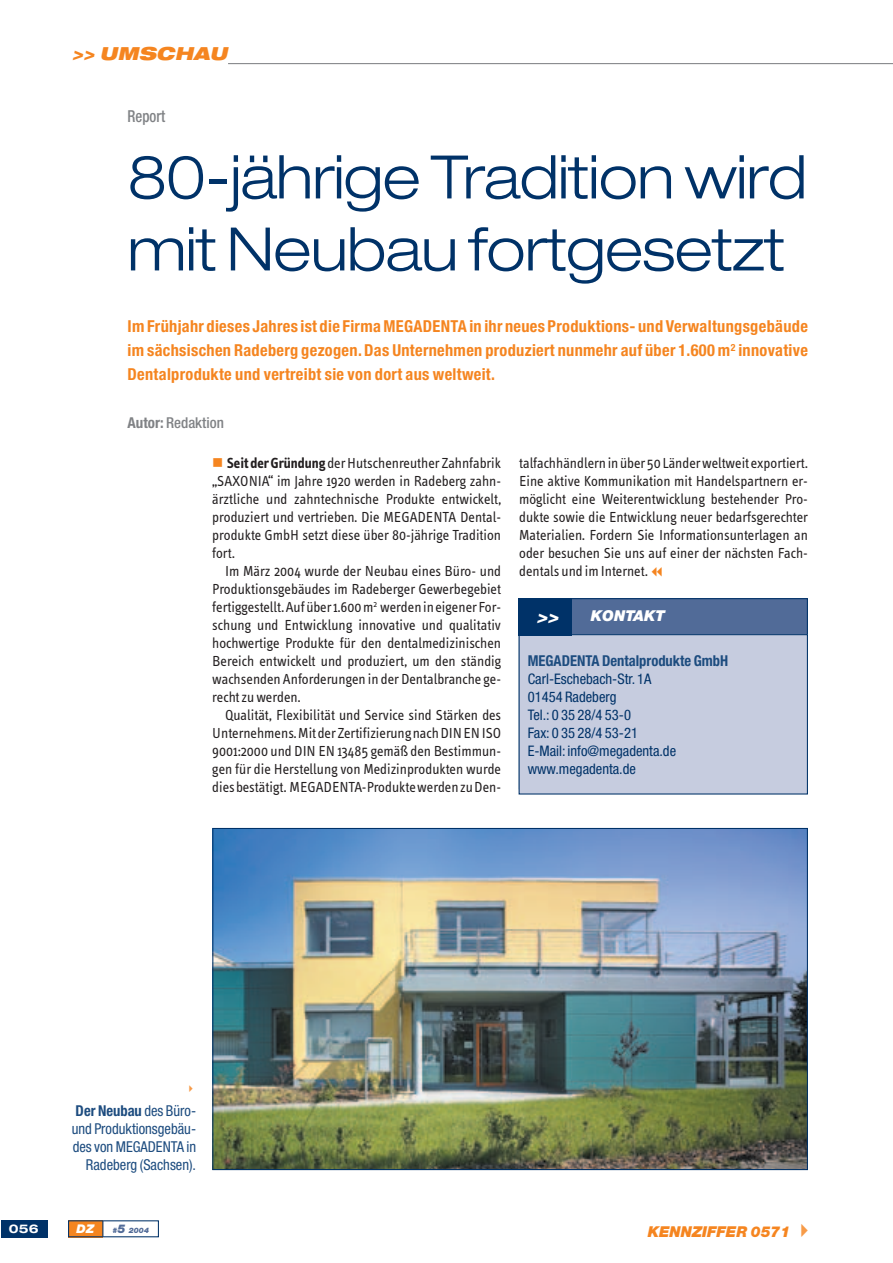
<style>
.page{position:relative;width:893px;height:1263px;background:#fff}
.page>*{position:absolute;margin:0;border:0;box-sizing:border-box;transform-origin:0 0}
.t1{font:300 expanded 60px/72px "Helvetica Neue";letter-spacing:-.01em;color:#003268}
.t2{font:italic 900 expanded 18px "Helvetica Neue";color:#f58520}
.t3{font:italic 900 expanded 18px "Helvetica Neue";color:#fff}
.t4{font:700 condensed 16.5px/24px "Helvetica Neue";letter-spacing:.02em;color:#f58520;text-align:justify}
.t5{font:500 condensed 16.5px "Helvetica Neue";color:#808285;scale:.9 1}
.t6{font:15px/18px "Info Text";color:#231f20;text-align:justify}
.t7{font:condensed 15px/18px "Helvetica Neue";color:#1d4c7f;text-align:right}
.t8{font:700 condensed 15px "Helvetica Neue";color:#1d4c7f}
.t9{font:500 condensed 15px "Helvetica Neue";color:#808285}
.t10{font:italic 900 15px "Helvetica Neue";color:#f58520}
.t11{font:italic 900 15px "Helvetica Neue";color:#fff}
.t12{font:condensed 14.55px/18px "Helvetica Neue";color:#003268}
.t13{font:700 expanded 12px "Helvetica Neue";color:#fff}
.t14{font:italic 900 12px "Helvetica Neue";color:#fff}
.t15{font:italic 900 7.5px "Helvetica Neue";color:#516b98}
.s1{font-weight:700}
.s2{font-size:12px}
</style>
<div class="page">
<hr style="left:228px;top:63px;width:665px;height:1px;background:#808285">
<div style="left:68px;top:1220px;width:35px;height:17px;background:#f58520"></div>
<div style="left:1px;top:1220px;width:47px;height:17px;background:#003268"></div>
<svg style="left:102px;top:1221px;width:1px;height:15px"></svg>
<div style="left:519px;top:599px;width:288px;height:190px;background:#516b98"></div>
<div style="left:519px;top:635px;width:288px;height:159px;background:#c6ccdf"></div>
<div style="left:519px;top:634px;width:289px;height:160px;border:1px solid #003268"></div>
<div style="left:519px;top:598px;width:53px;height:37px;background:#003268"></div>
<img style="left:214px;top:830px;width:592px;height:338px">
<p class="t2" style="left:72px;top:46px;width:160px">&gt;&gt; UMSCHAU</p>
<p class="t5" style="left:128px;top:110px;width:43px">Report</p>
<h1 class="t1" style="left:128px;top:147px;width:681px">80-jährige Tradition wird mit Neubau fortgesetzt</h1>
<p class="t4" style="left:128px;top:315px;width:682px">Im Frühjahr dieses Jahres ist die Firma MEGADENTA in ihr neues Produktions- und Verwaltungsgebäude im sächsischen Radeberg gezogen. Das Unternehmen produziert nunmehr auf über 1.600 m<sup>2</sup> innovative Dentalprodukte und vertreibt sie von dort aus weltweit.</p>
<p class="t9" style="left:128px;top:417px;width:98px"><span class="s1">Autor:</span> Redaktion</p>
<p class="t6" style="left:212px;top:455px;width:290px;text-indent:15px"><span class="s1">Seit der Gründung</span> der Hutschenreuther Zahnfabrik „SAXONIA“ im Jahre 1920 werden in Radeberg zahn&shy;ärztliche und zahntechnische Produkte entwickelt, produziert und vertrieben. Die MEGADENTA Dental&shy;produkte GmbH setzt diese über 80-jährige Tradition fort.</p>
<p class="t6" style="left:212px;top:563px;width:290px;text-indent:13px">Im März 2004 wurde der Neubau eines Büro- und Produktionsgebäudes im Radeberger Gewerbegebiet fertiggestellt. Auf über 1.600 m<sup>2</sup> werden in eigener For&shy;schung und Entwicklung innovative und qualitativ hochwertige Produkte für den dentalmedizinischen Bereich entwickelt und produziert, um den ständig wachsenden Anforderungen in der Dentalbranche ge&shy;recht zu werden.</p>
<p class="t6" style="left:212px;top:707px;width:290px;text-indent:13px">Qualität, Flexibilität und Service sind Stärken des Unternehmens. Mit der Zertifizierung nach DIN EN ISO 9001:2000 und DIN EN 13485 gemäß den Bestimmun&shy;gen für die Herstellung von Medizinprodukten wurde dies bestätigt. MEGADENTA-Produkte werden zu Den-</p>
<p class="t6" style="left:519px;top:455px;width:290px">talfachhändlern in über 50 Länder weltweit exportiert.<br>Eine aktive Kommunikation mit Handelspartnern er&shy;möglicht eine Weiterentwicklung bestehender Pro&shy;dukte sowie die Entwicklung neuer bedarfsgerechter Materialien. Fordern Sie Informationsunterlagen an oder besuchen Sie uns auf einer der nächsten Fach&shy;dentals und im Internet.</p>
<p class="t3" style="left:537px;top:610px;width:27px">&gt;&gt;</p>
<p class="t11" style="left:591px;top:610px;width:76px">KONTAKT</p>
<p class="t8" style="left:528px;top:655px;width:202px">MEGADENTA Dentalprodukte GmbH</p>
<p class="t12" style="left:528px;top:671px;width:150px">Carl-Eschebach-Str. 1A<br>01454 Radeberg<br>Tel.: 0 35 28/4 53-0<br>Fax: 0 35 28/4 53-21<br>E-Mail: info@megadenta.de www.megadenta.de</p>
<p class="t7" style="left:72px;top:1103px;width:126px"><span class="s1">Der Neubau</span> des Büro&shy;und Produktionsgebäu&shy;des von MEGADENTA in<br>Radeberg (Sachsen).</p>
<p class="t13" style="left:9px;top:1224px;width:31px">056</p>
<p class="t14" style="left:77px;top:1224px;width:19px">DZ</p>
<p class="t15" style="left:112px;top:1227px;width:38px">#<span class="s2">5</span> 2004</p>
<p class="t10" style="left:648px;top:1226px;width:144px">KENNZIFFER 0571</p>
</div>
